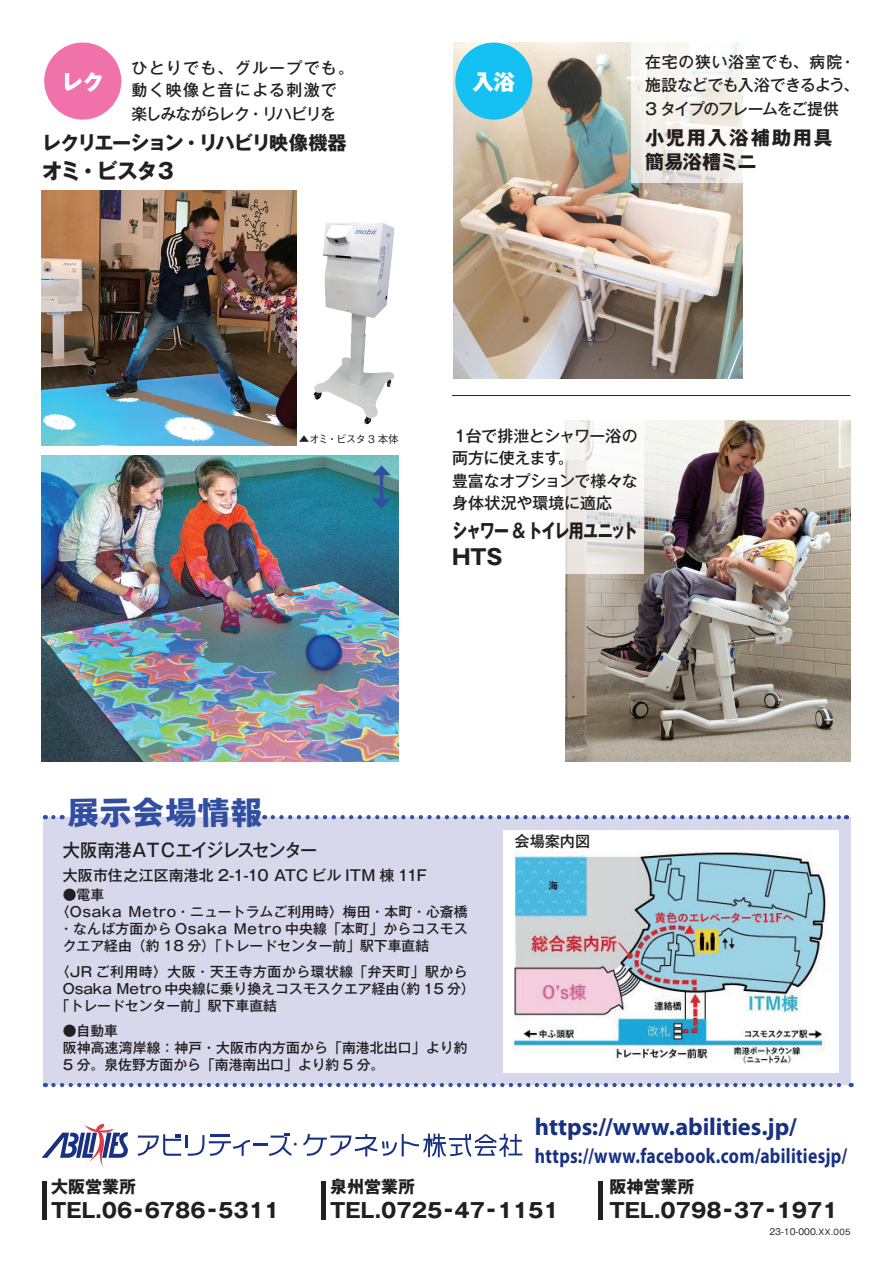
<style>
.page{position:relative;width:893px;height:1263px;background:#fff}
.page>*{position:absolute;margin:0;border:0;box-sizing:border-box;transform-origin:0 0}
.t1{font:700 31.95px "Gothic MB101 Pro";color:#324ea1}
.t2{font:700 24.45px "Myriad Pro";letter-spacing:-.005em;color:#183181}
.t3{font:700 21.3px "Myriad Pro";letter-spacing:.015em;color:#183181;scale:.83 1}
.t4{font:700 21.3px "Gothic MB101 Pro";letter-spacing:-.065em;color:#231f20}
.t5{font:800 21.3px "Gothic MB101 Pro";color:#fff}
.t6{font:700 20.25px "Gothic MB101 Pro";color:#231f20}
.t7{font:700 19.2px "Gothic MB101 Pro";letter-spacing:-.065em;color:#231f20}
.t8{font:700 19.2px/24.5px "Gothic MB101 Pro";letter-spacing:.075em;color:#231f20}
.t9{font:700 19.2px "Gothic MB101 Pro";letter-spacing:-.065em;color:#231f20;scale:.78 1}
.t10{font:500 18px "Gothic MB101 Pro";letter-spacing:-.07em;color:#231f20;scale:.95 1}
.t11{font:700 16.95px "Gothic MB101 Pro";color:#231f20}
.t12{font:500 15.9px/22.4px "Gothic MB101 Pro";letter-spacing:-.005em;color:#231f20}
.t13{font:500 15.9px/22.4px "Gothic MB101 Pro";letter-spacing:.02em;color:#231f20}
.t14{font:500 15.9px/22.4px "Gothic MB101 Pro";letter-spacing:.08em;color:#231f20}
.t15{font:500 15.9px "Gothic MB101 Pro";letter-spacing:-.06em;color:#231f20}
.t16{font:500 15.9px "Gothic MB101 Pro";letter-spacing:-.08em;color:#231f20}
.t17{font:500 15.9px/22.4px "Gothic MB101 Pro";letter-spacing:-.04em;color:#231f20}
.t18{font:500 15.15px "Gothic MB101 Pro";color:#231f20}
.t19{font:500 14.85px "Gothic MB101 Pro";letter-spacing:.005em;color:#231f20}
.t20{font:500 13.8px/17px "Gothic MB101 Pro";letter-spacing:.005em;color:#231f20}
.t21{font:500 13.8px/17px "Gothic MB101 Pro";letter-spacing:.04em;color:#231f20}
.t22{font:500 10.65px "Gothic BBB Pro";letter-spacing:-.095em;color:#231f20}
.t23{font:8.55px "Gothic MB101 Pro";color:#231f20}
.s1{font-family:"Gothic BBB Pro";font-weight:500}
</style>
<div class="page">
<img style="left:454px;top:43px;width:289px;height:335px">
<svg style="left:631px;top:43px;width:112px;height:140px;fill:#f4f2ed"></svg>
<div style="left:43px;top:817px;width:808px;height:268px;background:#d8d8ec"></div>
<div style="left:503px;top:830px;width:336px;height:242px;background:#fff"></div>
<img style="left:42px;top:456px;width:357px;height:306px">
<div style="left:44px;top:43px;width:77px;height:77px;background:#f171ab;border-radius:50%"></div>
<img style="left:313px;top:223px;width:65px;height:201px">
<img style="left:514px;top:852px;width:312px;height:212px">
<div style="left:455px;top:43px;width:77px;height:77px;background:#15c0f2;border-radius:50%"></div>
<hr style="left:380px;top:472px;width:3px;height:30px;background:#324ea1">
<svg style="left:372px;top:465px;width:19px;height:10px"></svg>
<svg style="left:372px;top:499px;width:19px;height:10px"></svg>
<svg style="left:138px;top:1133px;width:159px;height:23px"></svg>
<svg style="left:42px;top:1124px;width:86px;height:44px"></svg>
<svg style="left:303px;top:1133px;width:219px;height:24px"></svg>
<hr style="left:43px;top:1181px;width:4px;height:38px;background:#231f20">
<svg style="left:53px;top:1083px;width:799px;height:4px"></svg>
<div style="left:598px;top:1181px;width:5px;height:38px;background:#231f20"></div>
<hr style="left:322px;top:1181px;width:4px;height:38px;background:#231f20">
<img style="left:42px;top:190px;width:255px;height:256px">
<img style="left:566px;top:420px;width:284px;height:342px">
<svg style="left:565px;top:420px;width:78px;height:153px"></svg>
<hr style="left:452px;top:395px;width:398px;height:1px;background:#231f20">
<svg style="left:273px;top:815px;width:574px;height:4px"></svg>
<svg style="left:53px;top:815px;width:10px;height:4px"></svg>
<p class="t14" style="left:132px;top:54px;width:224px">ひとりでも、グループでも。動く映像と音による刺激で</p>
<p class="t15" style="left:132px;top:101px;width:206px">楽しみながらレク・リハビリを</p>
<h3 class="t7" style="left:42px;top:126px;width:307px">レクリエーション・リハビリ映像機器</h3>
<h3 class="t4" style="left:77px;top:153px;width:100px">・ビスタ３</h3>
<h3 class="t5" style="left:62px;top:64px;width:44px">レク</h3>
<h3 class="t4" style="left:42px;top:153px;width:41px">オミ</h3>
<h3 class="t5" style="left:473px;top:64px;width:44px">入浴</h3>
<p class="t13" style="left:645px;top:49px;width:216px">在宅の狭い浴室でも、病院施設などでも入浴できるよう、</p>
<p class="t16" style="left:645px;top:95px;width:195px">3 タイプのフレームをご提供</p>
<h3 class="t8" style="left:645px;top:123px;width:189px">小児用入浴補助用具簡易浴槽ミニ</h3>
<p class="t12" style="left:840px;top:49px;width:17px">・</p>
<p class="t22" style="left:327px;top:431px;width:73px">・ビスタ 3 本体</p>
<p class="t22" style="left:299px;top:431px;width:31px">▲オミ</p>
<p class="t17" style="left:558px;top:423px;width:81px;text-indent:-106px">１台で排泄とシャワー浴の。</p>
<p class="t12" style="left:452px;top:445px;width:187px">両方に使えます<br>豊富なオプションで様々な身体状況や環境に適応</p>
<h3 class="t9" style="left:452px;top:515px;width:240px">シャワー &amp; トイレ用ユニット</h3>
<h3 class="t4" style="left:452px;top:539px;width:52px">HTS</h3>
<h1 class="t1" style="left:67px;top:788px;width:197px;rotate:-1deg">展示会場情報</h1>
<h3 class="t10" style="left:63px;top:835px;width:269px">大阪南港ＡＴＣエイジレスセンター</h3>
<p class="t19" style="left:63px;top:863px;width:366px">大阪市住之江区南港北 2-1-10 ATC ビル ITM 棟 11F</p>
<p class="t20" style="left:63px;top:885px;width:43px">●電車</p>
<p class="t20" style="left:128px;top:902px;width:341px">Metro・ニュートラムご利用時〉梅田・本町･心斎橋</p>
<p class="t20" style="left:56px;top:902px;width:67px">〈Osaka</p>
<p class="t20" style="left:234px;top:919px;width:235px">Metro 中央線「本町」からコスモス</p>
<p class="t20" style="left:63px;top:919px;width:368px">･なんば方面から Osaka<br>クエア経由（約 18 分）「トレードセンター前」駅下車直結</p>
<p class="t21" style="left:392px;top:961px;width:84px;text-indent:-337px">〈JR ご利用時〉大阪・天王寺方面から環状線「弁天町」駅から（約 15 分(</p>
<p class="t20" style="left:56px;top:978px;width:345px;text-indent:7px">Osaka Metro 中央線に乗り換えコスモスクエア経由「トレードセンター前」駅下車直結</p>
<p class="t20" style="left:63px;top:1021px;width:406px">●自動車<br>阪神高速湾岸線：神戸・大阪市内方面から「南港北出口」より約<br>5 分。泉佐野方面から「南港南出口」より約 5 分。</p>
<p class="t18" style="left:514px;top:829px;width:77px">会場案内図</p>
<p class="t11" style="left:51px;top:1172px;width:87px">大阪営業所</p>
<h3 class="t6" style="left:51px;top:1193px;width:230px">TEL.06ー 6786ー 5311</h3>
<h2 class="t2" style="left:535px;top:1111px;width:263px">https://www.abilities j p. /</h2>
<h3 class="t3" style="left:535px;top:1141px;width:378px">https://www.facebook.com/abilitiesjp/</h3>
<p class="t11" style="left:330px;top:1172px;width:87px">泉州営業所</p>
<h3 class="t6" style="left:330px;top:1193px;width:230px">TEL.0725ー 47ー 1151</h3>
<p class="t11" style="left:609px;top:1172px;width:87px">阪神営業所</p>
<h3 class="t6" style="left:609px;top:1193px;width:230px">TEL.0798ー 37ー 1971</h3>
<p class="t23" style="left:769px;top:1224px;width:82px">23-10-000<span class="s1">.XX.005</span></p>
</div>
